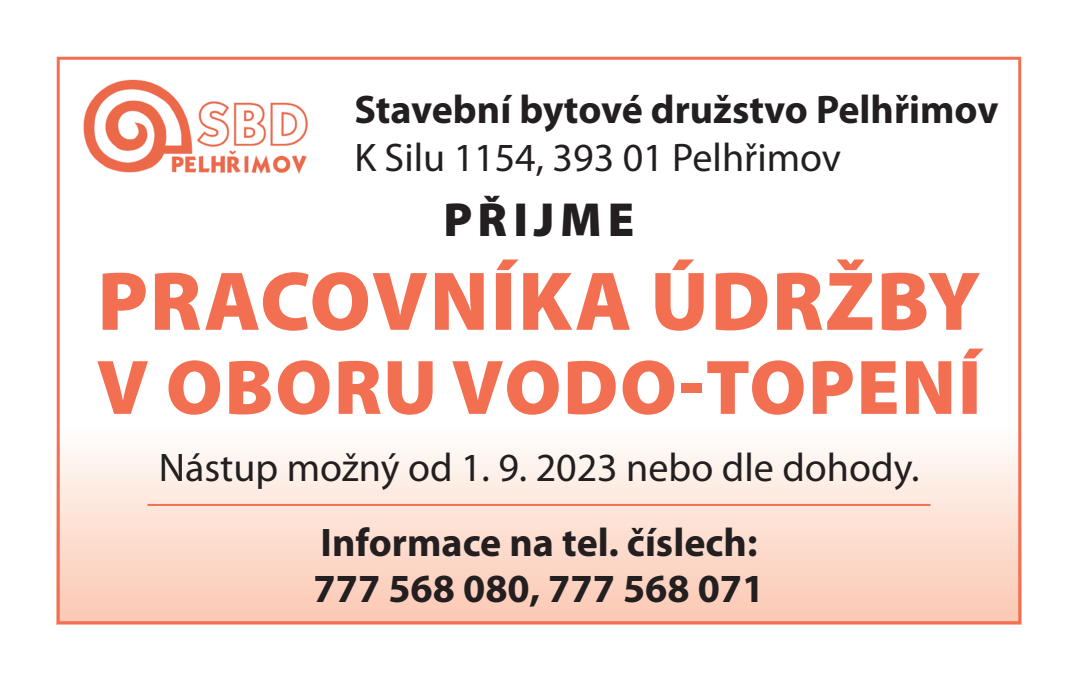
<style>
.page{position:relative;width:1078px;height:681px;background:#fff}
.page>*{position:absolute;margin:0;border:0;box-sizing:border-box;transform-origin:0 0}
.t1{font:900 84px "Myriad Pro";letter-spacing:.02em;color:#f36f51}
.t2{font:900 78px "Myriad Pro";color:#f36f51}
.t3{font:900 48px "Myriad Pro";letter-spacing:.125em;color:#231f20}
.t4{font:700 40px/45.6px "Myriad Pro";color:#231f20}
.t5{font:40px "Myriad Pro";color:#231f20}
</style>
<div class="page">
<div style="left:57px;top:427px;width:963px;height:197px;background:linear-gradient(to bottom,#fefcfa,#fcc7b0)"></div>
<div style="left:57px;top:57px;width:963px;height:567px;border:3px solid #f36f51"></div>
<img style="left:83px;top:79px;width:225px;height:95px">
<hr style="left:147px;top:503px;width:783px;height:2px;background:#f36f51">
<p class="t4" style="left:354px;top:86px;width:645px">Stavební bytové družstvo Pelhřimov</p>
<p class="t5" style="left:354px;top:133px;width:488px">K Silu 1154, 393 01 Pelhřimov</p>
<p class="t3" style="left:443px;top:188px;width:192px">PŘIJME</p>
<h1 class="t1" style="left:97px;top:245px;width:884px">PRACOVNÍKA ÚDRŽBY</h1>
<h2 class="t2" style="left:96px;top:335px;width:700px">V OBORU VODO-TOPENÍ</h2>
<p class="t5" style="left:159px;top:442px;width:762px">Nástup možný od 1. 9. 2023 nebo dle dohody.</p>
<p class="t4" style="left:313px;top:518px;width:452px">Informace na tel. číslech:<br>777 568 080, 777 568 071</p>
</div>
